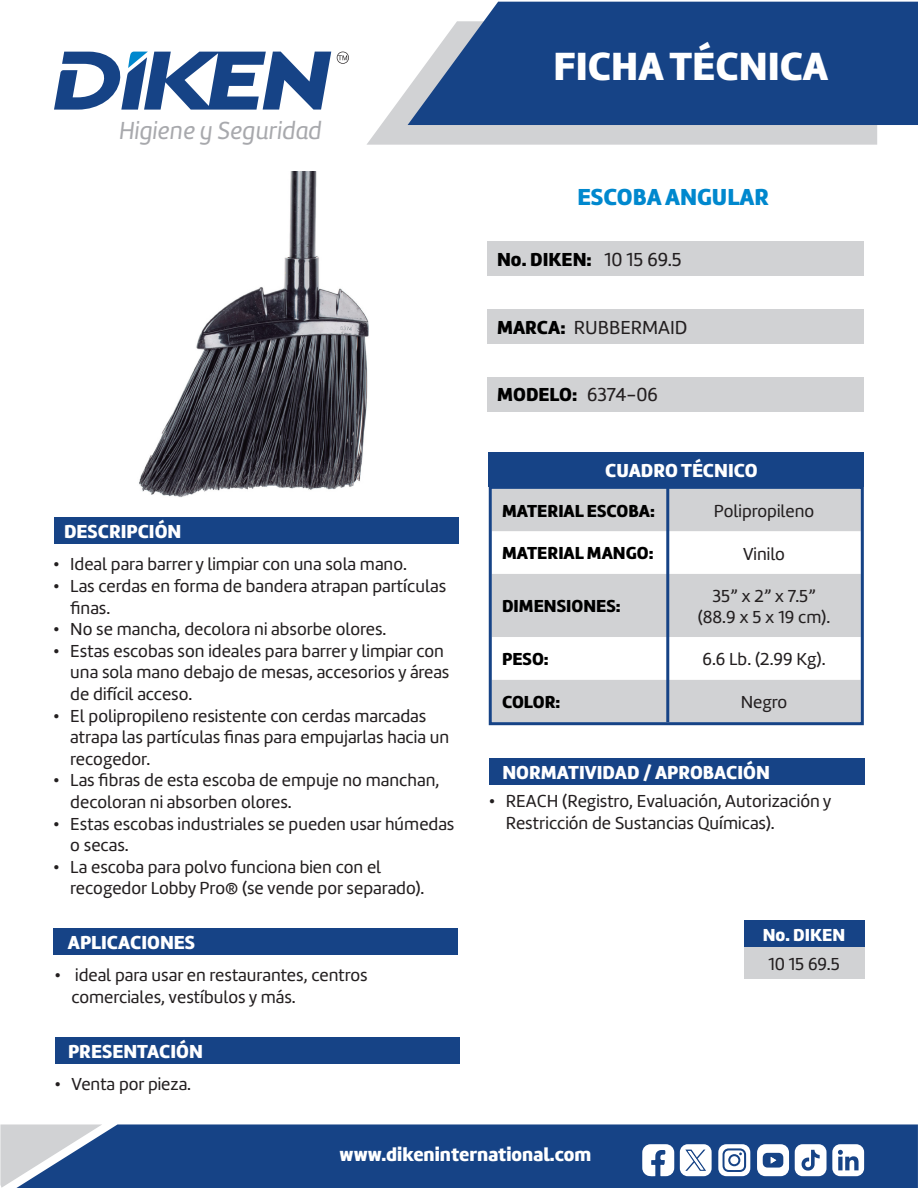
<style>
.page{position:relative;width:918px;height:1188px;background:#fff}
.page>*{position:absolute;margin:0;border:0;box-sizing:border-box;transform-origin:0 0}
.t1{font:40.8px "Amelia Basic Black";color:#fff}
.t2{font:25.5px "Amelia Basic Italic";color:#a8a9ad}
.t3{font:24px "Amelia Basic Black";color:#0088ce}
.t4{font:19.5px "Amelia Basic Black";color:#fff}
.t5{font:19.5px "Amelia Basic Black";color:#000}
.t6{font:19.5px "Amelia Basic";color:#231f20}
.t7{font:18px/21.6px "Amelia Basic";color:#231f20}
.t8{font:18px "Amelia Basic Black";color:#000}
.t9{font:18px "Amelia Basic Black";color:#fff}
.s1{font-family:"Amelia Basic";color:#231f20}
.s2{font-family:"Amelia Basic Black";color:#000}
</style>
<div class="page">
<div style="left:102px;top:1124px;width:816px;height:64px;background:#164386"></div>
<svg style="left:0;top:1124px;width:102px;height:64px;background:#95a6be"></svg>
<svg style="left:367px;top:88px;width:510px;height:57px;background:#d5d6d8"></svg>
<svg style="left:408px;top:2px;width:510px;height:123px;background:#2b5490"></svg>
<svg style="left:54px;top:51px;width:277px;height:59px"></svg>
<svg style="left:337px;top:52px;width:12px;height:12px"></svg>
<svg style="left:680px;top:1144px;width:32px;height:32px"></svg>
<svg style="left:642px;top:1144px;width:32px;height:32px"></svg>
<svg style="left:718px;top:1144px;width:32px;height:32px"></svg>
<div style="left:730px;top:1156px;width:8px;height:8px;background:#fff;border-radius:50%"></div>
<svg style="left:757px;top:1144px;width:32px;height:32px"></svg>
<svg style="left:795px;top:1144px;width:69px;height:32px"></svg>
<div style="left:489px;top:452px;width:375px;height:34px;background:#164386"></div>
<div style="left:487px;top:241px;width:377px;height:34px;background:#d1d2d4"></div>
<div style="left:487px;top:310px;width:377px;height:34px;background:#d1d2d4"></div>
<div style="left:487px;top:377px;width:377px;height:34px;background:#d1d2d4"></div>
<div style="left:53px;top:928px;width:405px;height:27px;background:#164386"></div>
<div style="left:55px;top:1037px;width:405px;height:26px;background:#164386"></div>
<div style="left:489px;top:759px;width:375px;height:26px;background:#164386"></div>
<svg style="left:493px;top:490px;width:367px;height:84px"></svg>
<div style="left:493px;top:574px;width:367px;height:147px;background:#d1d2d4"></div>
<svg style="left:493px;top:637px;width:367px;height:43px"></svg>
<div style="left:489px;top:486px;width:375px;height:239px;border:3px solid #164386"></div>
<hr style="left:666px;top:486px;width:3px;height:236px;background:#164386">
<div style="left:744px;top:920px;width:120px;height:28px;background:#164386"></div>
<div style="left:744px;top:948px;width:120px;height:31px;background:#d1d2d4"></div>
<div style="left:54px;top:517px;width:405px;height:27px;background:#164386"></div>
<img style="left:139px;top:172px;width:230px;height:325px">
<h2 class="t2" style="left:119px;top:116px;width:204px">Higiene y Seguridad</h2>
<p class="t4" style="left:64px;top:520px;width:119px">DESCRIPCIÓN</p>
<p class="t7" style="left:53px;top:554px;width:355px">• Ideal para barrer y limpiar con una sola mano.</p>
<p class="t7" style="left:70px;top:575px;width:377px;text-indent:-17px">• Las cerdas en forma de bandera atrapan partículas finas.</p>
<p class="t7" style="left:53px;top:618px;width:335px">• No se mancha, decolora ni absorbe olores.</p>
<p class="t7" style="left:70px;top:640px;width:381px;text-indent:-17px">• Estas escobas son ideales para barrer y limpiar con una sola mano debajo de mesas, accesorios y áreas de difícil acceso.</p>
<p class="t7" style="left:70px;top:705px;width:380px;text-indent:-17px">• El polipropileno resistente con cerdas marcadas atrapa las partículas finas para empujarlas hacia un recogedor.</p>
<p class="t7" style="left:70px;top:770px;width:371px;text-indent:-17px">• Las fibras de esta escoba de empuje no manchan, decoloran ni absorben olores.</p>
<p class="t7" style="left:70px;top:813px;width:386px;text-indent:-17px">• Estas escobas industriales se pueden usar húmedas o secas.</p>
<p class="t7" style="left:70px;top:856px;width:356px;text-indent:-17px">• La escoba para polvo funciona bien con el recogedor Lobby Pro® (se vende por separado).</p>
<p class="t4" style="left:68px;top:931px;width:129px">APLICACIONES</p>
<p class="t7" style="left:71px;top:965px;width:298px;text-indent:-17px">• ideal para usar en restaurantes, centros comerciales, vestíbulos y más.</p>
<p class="t4" style="left:68px;top:1039px;width:136px">PRESENTACIÓN</p>
<p class="t7" style="left:54px;top:1073px;width:138px">• Venta por pieza.</p>
<h1 class="t1" style="left:553px;top:41px;width:276px">FICHA TÉCNICA</h1>
<p class="t3" style="left:577px;top:182px;width:193px">ESCOBA ANGULAR</p>
<p class="t5" style="left:497px;top:248px;width:186px">No. DIKEN: <span class="s1">10 15 69.5</span></p>
<p class="t6" style="left:497px;top:316px;width:192px"><span class="s2">MARCA:</span> RUBBERMAID</p>
<p class="t5" style="left:497px;top:383px;width:162px">MODELO: <span class="s1">6374-06</span></p>
<p class="t4" style="left:605px;top:458px;width:154px">CUADRO TÉCNICO</p>
<p class="t8" style="left:502px;top:500px;width:154px">MATERIAL ESCOBA:</p>
<p class="t7" style="left:714px;top:500px;width:102px">Polipropileno</p>
<p class="t8" style="left:502px;top:543px;width:153px">MATERIAL MANGO:</p>
<p class="t7" style="left:743px;top:543px;width:43px">Vinilo</p>
<p class="t8" style="left:502px;top:595px;width:120px">DIMENSIONES:</p>
<p class="t7" style="left:698px;top:585px;width:134px;text-align:center">35” x 2” x 7.5” (88.9 x 5 x 19 cm).</p>
<p class="t8" style="left:502px;top:648px;width:48px">PESO:</p>
<p class="t7" style="left:703px;top:649px;width:125px">6.6 Lb. (2.99 Kg).</p>
<p class="t8" style="left:502px;top:691px;width:60px">COLOR:</p>
<p class="t7" style="left:741px;top:691px;width:48px">Negro</p>
<p class="t4" style="left:502px;top:761px;width:269px">NORMATIVIDAD / APROBACIÓN</p>
<p class="t7" style="left:506px;top:791px;width:327px;text-indent:-17px">• REACH (Registro, Evaluación, Autorización y<br>Restricción de Sustancias Químicas).</p>
<p class="t9" style="left:763px;top:924px;width:84px">No. DIKEN</p>
<p class="t7" style="left:768px;top:953px;width:73px">10 15 69.5</p>
<p class="t4" style="left:340px;top:1143px;width:253px">www.dikeninternational.com</p>
</div>
